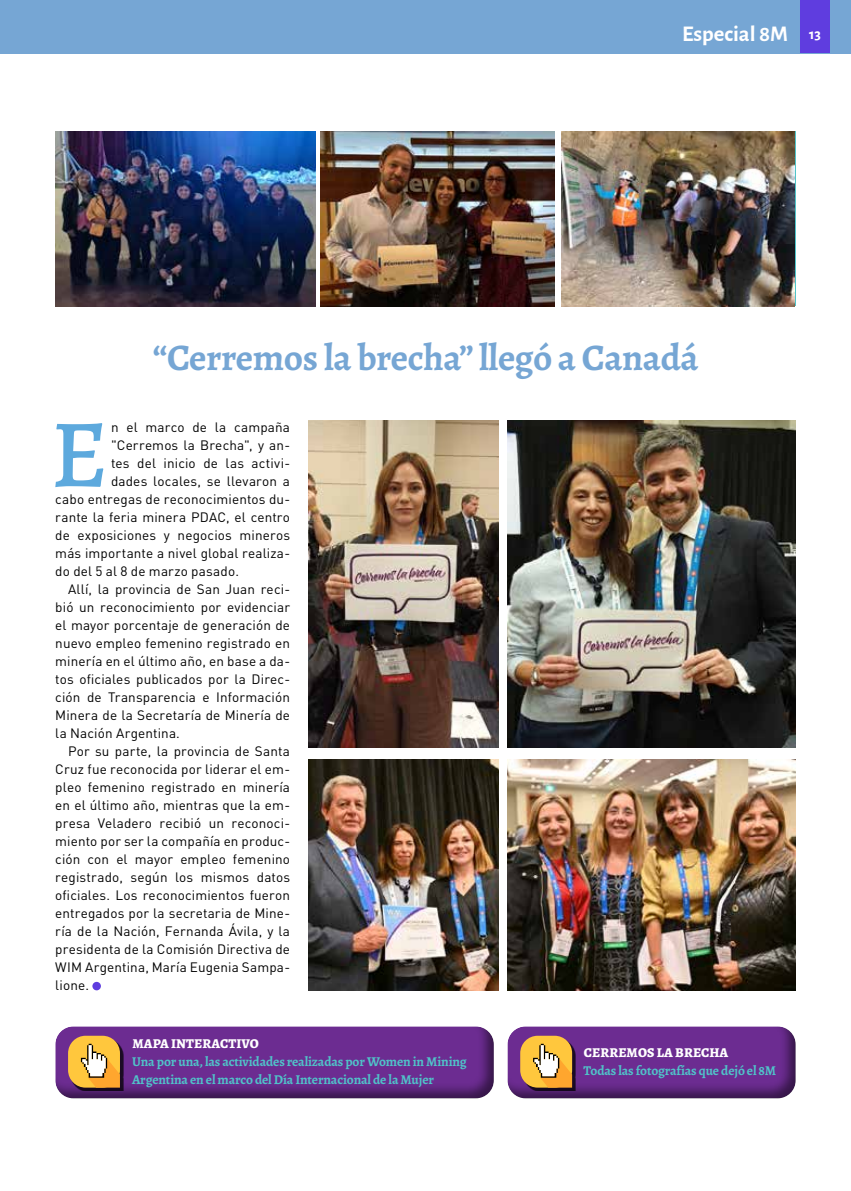
<style>
.page{position:relative;width:851px;height:1191px;background:#fff}
.page>*{position:absolute;margin:0;border:0;box-sizing:border-box;transform-origin:0 0}
.t1{font:500 96.9px "Alegreya";color:#5da9dd}
.t2{font:700 37.5px "Alegreya";letter-spacing:-.01em;color:#76a6d4}
.t3{font:700 22.5px "Alegreya Sans";color:#fff}
.t4{font:13.5px "DIN Pro";letter-spacing:.01em;color:#000}
.t5{font:700 13.5px/18px "Alegreya";letter-spacing:-.01em;color:#50c4c9}
.t6{font:800 13.5px "Alegreya";letter-spacing:.01em;color:#fff}
.s1{font-size:15px}
</style>
<div class="page">
<div style="left:0;top:0;width:850px;height:53px;background:#76a6d4"></div>
<div style="left:800px;top:0;width:29px;height:53px;background:#5f3ddf"></div>
<img style="left:320px;top:131px;width:234px;height:175px">
<img style="left:561px;top:131px;width:233px;height:175px">
<img style="left:55px;top:131px;width:260px;height:175px">
<svg style="left:92px;top:981px;width:9px;height:9px"></svg>
<img style="left:308px;top:420px;width:190px;height:328px">
<img style="left:507px;top:420px;width:288px;height:328px">
<img style="left:308px;top:759px;width:190px;height:231px">
<img style="left:507px;top:759px;width:288px;height:231px">
<div style="left:52px;top:1024px;width:442px;height:75px;background:#000;opacity:.5"></div>
<div style="left:504px;top:1024px;width:293px;height:75px;background:#000;opacity:.5"></div>
<div style="left:71px;top:1038px;width:52px;height:53px;background:#000;opacity:.75"></div>
<div style="left:68px;top:1035px;width:52px;height:52px;background:#ffc73d;border-radius:17px"></div>
<svg style="left:81px;top:1043px;width:39px;height:44px"></svg>
<div style="left:523px;top:1038px;width:52px;height:53px;background:#000;opacity:.75"></div>
<div style="left:520px;top:1035px;width:52px;height:52px;background:#ffc73d;border-radius:17px"></div>
<svg style="left:533px;top:1043px;width:39px;height:44px"></svg>
<h3 class="t3" style="left:682px;top:17px;width:140px">Especial 8M <span class="s1">13</span></h3>
<h2 class="t2" style="left:152px;top:331px;width:547px">“Cerremos la brecha” llegó a Canadá</h2>
<h1 class="t1" style="left:51px;top:391px;width:59px">E</h1>
<p class="t4" style="left:111px;top:418px;width:180px">n el marco de la campaña</p>
<p class="t4" style="left:111px;top:436px;width:180px">"Cerremos la Brecha", y an-</p>
<p class="t4" style="left:111px;top:454px;width:180px">tes del inicio de las activi-</p>
<p class="t4" style="left:111px;top:472px;width:180px">dades locales, se llevaron a</p>
<p class="t4" style="left:55px;top:490px;width:236px">cabo entregas de reconocimientos du-</p>
<p class="t4" style="left:55px;top:508px;width:236px">rante la feria minera PDAC, el centro</p>
<p class="t4" style="left:55px;top:526px;width:236px">de exposiciones y negocios mineros</p>
<p class="t4" style="left:55px;top:544px;width:236px">más importante a nivel global realiza-</p>
<p class="t4" style="left:55px;top:562px;width:185px">do del 5 al 8 de marzo pasado.</p>
<p class="t4" style="left:68px;top:580px;width:223px">Allí, la provincia de San Juan reci-</p>
<p class="t4" style="left:55px;top:598px;width:236px">bió un reconocimiento por evidenciar</p>
<p class="t4" style="left:55px;top:616px;width:236px">el mayor porcentaje de generación de</p>
<p class="t4" style="left:55px;top:634px;width:236px">nuevo empleo femenino registrado en</p>
<p class="t4" style="left:55px;top:652px;width:236px">minería en el último año, en base a da-</p>
<p class="t4" style="left:55px;top:670px;width:236px">tos oficiales publicados por la Direc-</p>
<p class="t4" style="left:55px;top:688px;width:236px">ción de Transparencia e Información</p>
<p class="t4" style="left:55px;top:706px;width:236px">Minera de la Secretaría de Minería de</p>
<p class="t4" style="left:55px;top:724px;width:126px">la Nación Argentina.</p>
<p class="t4" style="left:68px;top:742px;width:223px">Por su parte, la provincia de Santa</p>
<p class="t4" style="left:55px;top:760px;width:236px">Cruz fue reconocida por liderar el em-</p>
<p class="t4" style="left:55px;top:778px;width:236px">pleo femenino registrado en minería</p>
<p class="t4" style="left:55px;top:796px;width:236px">en el último año, mientras que la em-</p>
<p class="t4" style="left:55px;top:814px;width:236px">presa Veladero recibió un reconoci-</p>
<p class="t4" style="left:55px;top:832px;width:236px">miento por ser la compañía en produc-</p>
<p class="t4" style="left:55px;top:850px;width:236px">ción con el mayor empleo femenino</p>
<p class="t4" style="left:55px;top:868px;width:236px">registrado, según los mismos datos</p>
<p class="t4" style="left:55px;top:886px;width:236px">oficiales. Los reconocimientos fueron</p>
<p class="t4" style="left:55px;top:904px;width:236px">entregados por la secretaria de Mine-</p>
<p class="t4" style="left:55px;top:922px;width:236px">ría de la Nación, Fernanda Ávila, y la</p>
<p class="t4" style="left:55px;top:940px;width:236px">presidenta de la Comisión Directiva de</p>
<p class="t4" style="left:55px;top:958px;width:236px">WIM Argentina, María Eugenia Sampa-</p>
<p class="t4" style="left:55px;top:976px;width:35px">lione.</p>
<p class="t6" style="left:132px;top:1033px;width:128px">MAPA INTERACTIVO</p>
<p class="t5" style="left:132px;top:1052px;width:336px">Una por una, las actividades realizadas por Women in Mining<br>Argentina en el marco del Día Internacional de la Mujer</p>
<p class="t6" style="left:583px;top:1042px;width:146px">CERREMOS LA BRECHA</p>
<p class="t5" style="left:583px;top:1061px;width:194px">Todas las fotografías que dejó el 8M</p>
</div>
